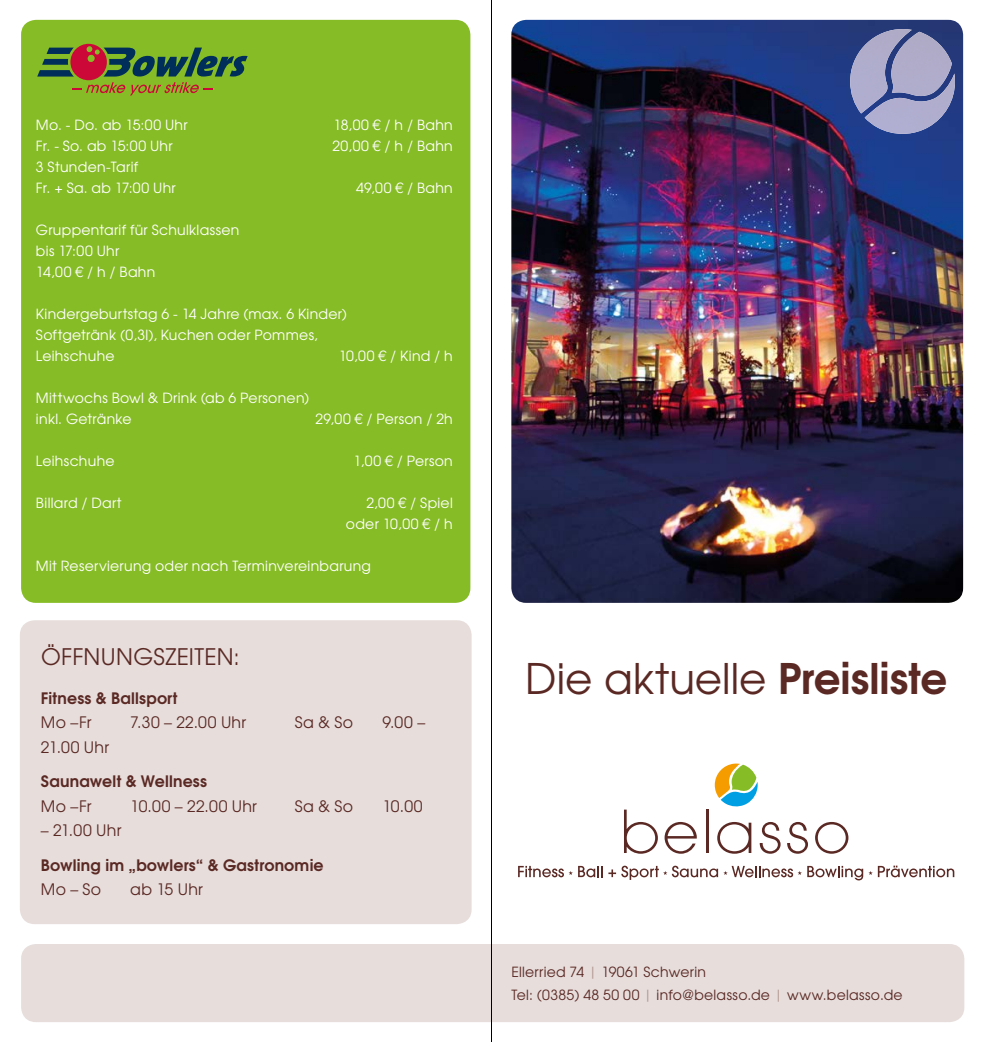
<style>
.page{position:relative;width:983px;height:1042px;background:#fff}
.page>*{position:absolute;margin:0;border:0;box-sizing:border-box;transform-origin:0 0}
.t1{font:42px "Te X Gyre Adventor";color:#5b2924}
.t2{font:22.75px "Te X Gyre Adventor";letter-spacing:.015em;color:#5b2924}
.t3{font:15.75px "Te X Gyre Adventor";letter-spacing:.02em;color:#5b2924}
.t4{font:700 15.75px "Te X Gyre Adventor";letter-spacing:.015em;color:#5b2924}
.t5{font:14px/21px "Te X Gyre Adventor";letter-spacing:.02em;color:#fff}
.t6{font:14px/22.8px "Te X Gyre Adventor";letter-spacing:.02em;color:#5b2924}
.s1{font-weight:700}
.s2{color:#b49892}
</style>
<div class="page">
<img style="left:511px;top:20px;width:451px;height:583px">
<svg style="left:664px;top:822px;width:32px;height:32px"></svg>
<svg style="left:624px;top:809px;width:33px;height:45px"></svg>
<hr style="left:705px;top:809px;width:3px;height:44px;background:#5b2924">
<svg style="left:717px;top:822px;width:34px;height:32px"></svg>
<svg style="left:759px;top:822px;width:21px;height:32px"></svg>
<svg style="left:787px;top:822px;width:20px;height:32px"></svg>
<svg style="left:815px;top:822px;width:33px;height:32px"></svg>
<svg style="left:714px;top:763px;width:43px;height:44px"></svg>
<svg style="left:578px;top:866px;width:24px;height:11px"></svg>
<svg style="left:518px;top:866px;width:54px;height:11px"></svg>
<svg style="left:608px;top:865px;width:193px;height:15px"></svg>
<svg style="left:807px;top:865px;width:147px;height:15px"></svg>
<div style="left:20px;top:620px;width:451px;height:304px;background:#e7dedc;border-radius:15px"></div>
<img style="left:850px;top:29px;width:61px;height:84px">
<img style="left:864px;top:74px;width:90px;height:60px">
<img style="left:891px;top:32px;width:60px;height:64px">
<div style="left:21px;top:944px;width:943px;height:78px;background:#e7dedc;border-radius:15px"></div>
<div style="left:21px;top:20px;width:449px;height:583px;background:#86bc25;border-radius:15px"></div>
<svg style="left:37px;top:44px;width:210px;height:52px"></svg>
<hr style="left:491px;top:0;width:1px;height:1042px;background:#000">
<p class="t5" style="left:36px;top:114px;width:153px">Mo. - Do. ab 15:00 Uhr</p>
<p class="t5" style="left:333px;top:114px;width:121px">18,00 € / h / Bahn</p>
<p class="t5" style="left:36px;top:135px;width:138px">Fr. - So. ab 15:00 Uhr</p>
<p class="t5" style="left:332px;top:135px;width:122px">20,00 € / h / Bahn</p>
<p class="t5" style="left:36px;top:156px;width:141px">3 Stunden-Tarif<br>Fr. + Sa. ab 17:00 Uhr</p>
<p class="t5" style="left:356px;top:177px;width:98px">49,00 € / Bahn</p>
<p class="t5" style="left:36px;top:219px;width:205px">Gruppentarif für Schulklassen bis 17:00 Uhr<br>14,00 € / h / Bahn</p>
<p class="t5" style="left:36px;top:303px;width:312px">Kindergeburtstag 6 - 14 Jahre (max. 6 Kinder)<br>Softgetränk (0,3l), Kuchen oder Pommes,<br>Leihschuhe</p>
<p class="t5" style="left:338px;top:345px;width:116px">10,00 € / Kind / h</p>
<p class="t5" style="left:36px;top:387px;width:275px">Mittwochs Bowl &amp; Drink (ab 6 Personen) inkl. Getränke</p>
<p class="t5" style="left:315px;top:408px;width:139px">29,00 € / Person / 2h</p>
<p class="t5" style="left:36px;top:450px;width:80px">Leihschuhe</p>
<p class="t5" style="left:353px;top:450px;width:101px">1,00 € / Person</p>
<p class="t5" style="left:36px;top:492px;width:87px">Billard / Dart</p>
<p class="t5" style="left:346px;top:492px;width:108px;text-align:right">2,00 € / Spiel oder 10,00 € / h</p>
<p class="t5" style="left:36px;top:555px;width:336px">Mit Reservierung oder nach Terminvereinbarung</p>
<h2 class="t2" style="left:41px;top:638px;width:200px">ÖFFNUNGSZEITEN:</h2>
<p class="t4" style="left:41px;top:684px;width:138px">Fitness &amp; Ballsport</p>
<p class="t3" style="left:41px;top:710px;width:52px">Mo –Fr</p>
<p class="t3" style="left:130px;top:710px;width:117px">7.30 – 22.00 Uhr</p>
<p class="t3" style="left:295px;top:710px;width:60px">Sa &amp; So</p>
<p class="t3" style="left:382px;top:710px;width:44px">9.00 –</p>
<p class="t3" style="left:41px;top:735px;width:70px">21.00 Uhr</p>
<p class="t4" style="left:41px;top:768px;width:168px">Saunawelt &amp; Wellness</p>
<p class="t3" style="left:41px;top:793px;width:52px">Mo –Fr</p>
<p class="t3" style="left:130px;top:793px;width:128px">10.00 – 22.00 Uhr</p>
<p class="t3" style="left:295px;top:793px;width:60px">Sa &amp; So</p>
<p class="t3" style="left:382px;top:793px;width:42px">10.00</p>
<p class="t3" style="left:41px;top:818px;width:82px">– 21.00 Uhr</p>
<p class="t4" style="left:41px;top:851px;width:284px">Bowling im „bowlers“ &amp; Gastronomie</p>
<p class="t3" style="left:41px;top:877px;width:62px">Mo – So</p>
<p class="t3" style="left:130px;top:877px;width:74px">ab 15 Uhr</p>
<h1 class="t1" style="left:525px;top:645px;width:424px">Die aktuelle <span class="s1">Preisliste</span></h1>
<p class="t6" style="left:511px;top:959px;width:393px">Ellerried 74 <span class="s2">|</span> 19061 Schwerin<br>Tel: (0385) 48 50 00 <span class="s2">|</span> info@belasso.de <span class="s2">|</span> www.belasso.de</p>
</div>
